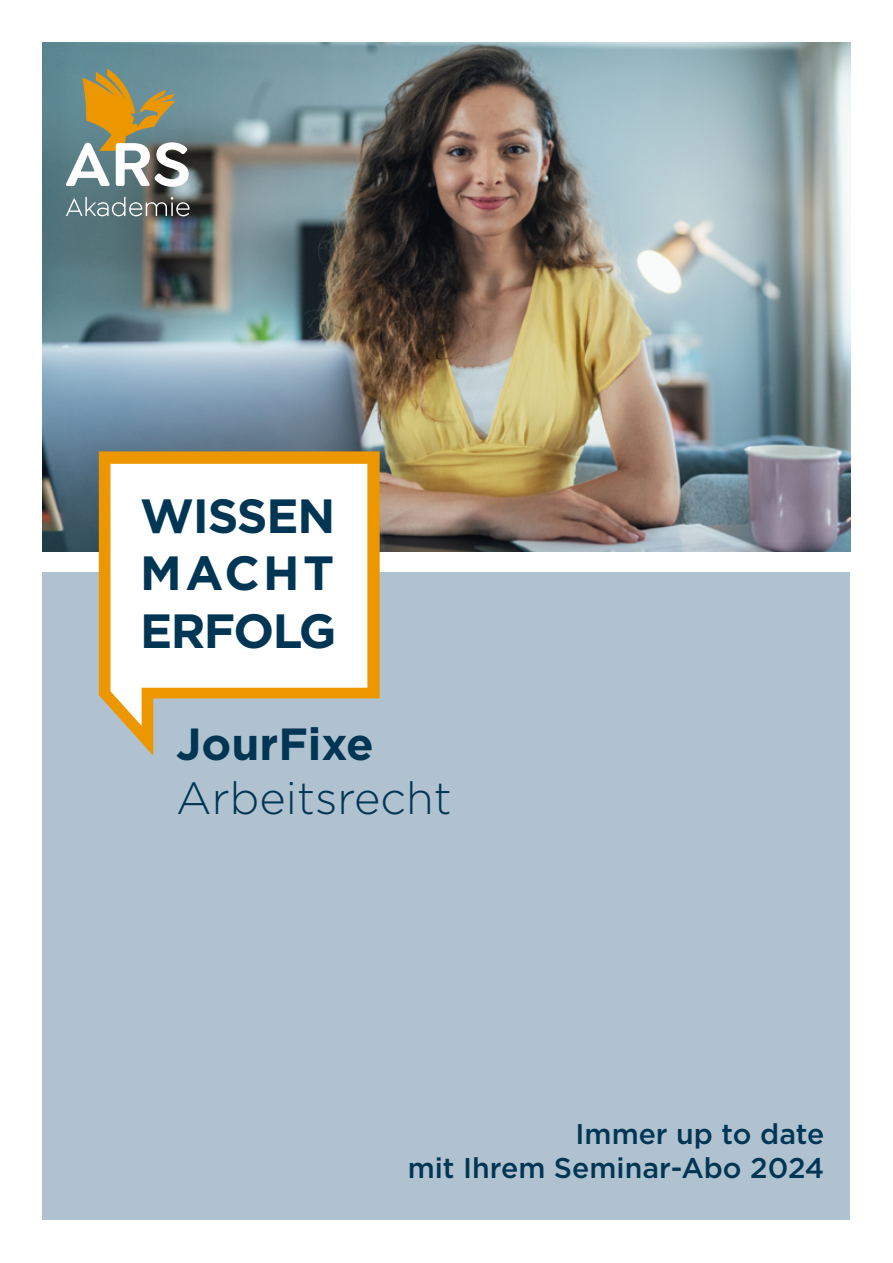
<style>
.page{position:relative;width:893px;height:1263px;background:#fff}
.page>*{position:absolute;margin:0;border:0;box-sizing:border-box;transform-origin:0 0}
.t1{font:700 48px/57.6px "Gotham";letter-spacing:-.025em;color:#003654;text-align:justify}
.t2{font:300 45px "Gotham";color:#003654}
.t3{font:700 45px "Gotham";color:#003654}
.t4{font:500 28.5px/34.2px "Gotham";color:#003654;text-align:right}
</style>
<div class="page">
<img style="left:43px;top:43px;width:807px;height:508px">
<div style="left:43px;top:572px;width:807px;height:648px;background:#b0c2cf"></div>
<svg style="left:99px;top:451px;width:281px;height:305px;fill:#fff"></svg>
<svg style="left:66px;top:197px;width:124px;height:19px;background:#707f80"></svg>
<svg style="left:65px;top:68px;width:124px;height:119px"></svg>
<h1 class="t1" style="left:140px;top:487px;width:198px">WISSEN MACHT ERFOLG</h1>
<h2 class="t3" style="left:176px;top:714px;width:199px">JourFixe</h2>
<h2 class="t2" style="left:176px;top:769px;width:277px">Arbeitsrecht</h2>
<p class="t4" style="left:408px;top:1116px;width:418px">Immer up to date<br>mit Ihrem Seminar-Abo 2024</p>
</div>
